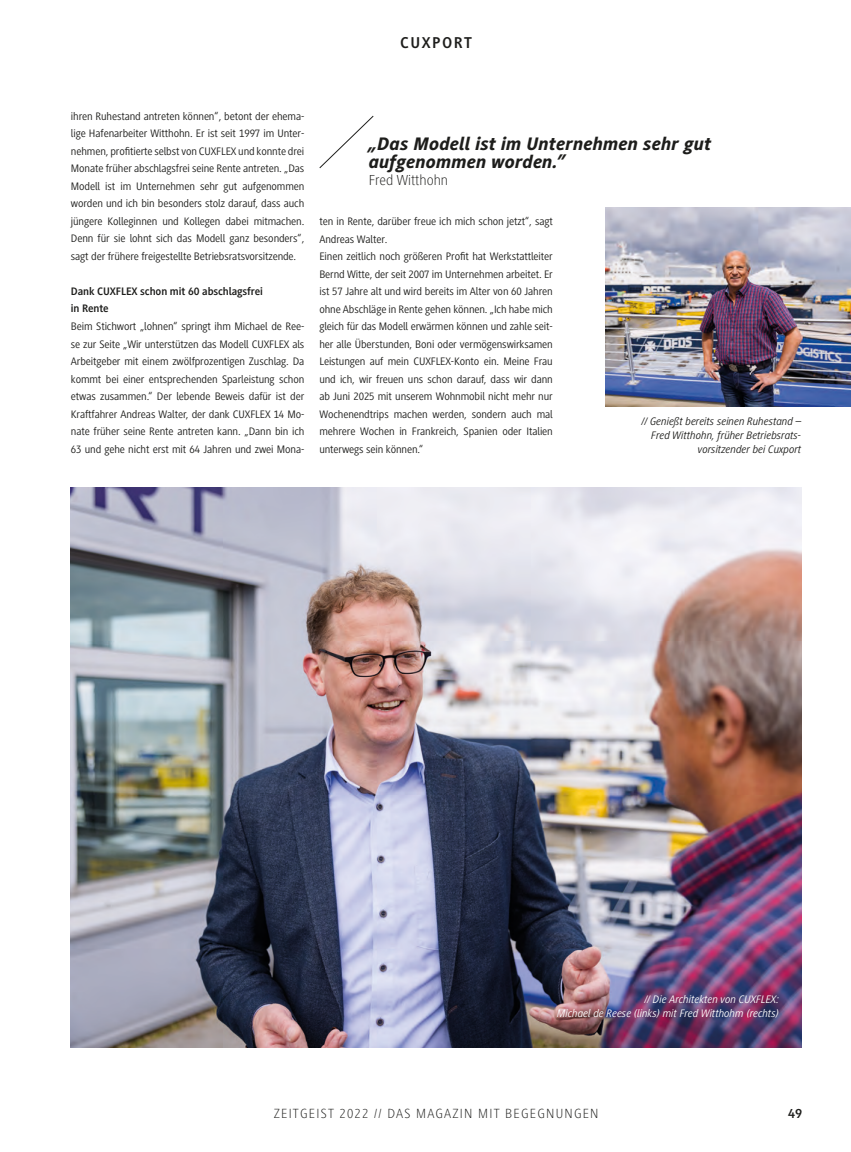
<style>
.page{position:relative;width:851px;height:1152px;background:#fff}
.page>*{position:absolute;margin:0;border:0;box-sizing:border-box;transform-origin:0 0}
.t1{font:italic 800 18.75px "Generis Sans Std";color:#1d1d1b}
.t2{font:700 16.25px "Generis Sans Std";letter-spacing:.09em;color:#1d1d1b}
.t3{font:100 15px "Generis Sans Std";color:#1d1d1b}
.t4{font:100 13.75px "Generis Sans Std";letter-spacing:.09em;color:#1d1d1b}
.t5{font:700 13.75px "Generis Sans Std";color:#1d1d1b}
.t6{font:11.25px/17.5px "Generis Sans Std";letter-spacing:-.01em;color:#1d1d1b;text-align:justify}
.t7{font:italic 11.25px "Generis Sans Std";color:#1d1d1b}
.t8{font:italic 11.25px "Generis Sans Std";color:#fff}
.t9{font:700 11.25px "Generis Sans Std";letter-spacing:-.01em;color:#1d1d1b}
</style>
<div class="page">
<img style="left:71px;top:487px;width:730px;height:560px">
<svg style="left:319px;top:115px;width:55px;height:54px"></svg>
<img style="left:605px;top:207px;width:245px;height:199px">
<p class="t2" style="left:400px;top:33px;width:73px">CUXPORT</p>
<p class="t6" style="left:71px;top:107px;width:235px">ihren Ruhestand antreten können“, betont der ehema&shy;lige Hafenarbeiter Witthohn. Er ist seit 1997 im Unter&shy;nehmen, profitierte selbst von CUXFLEX und konnte drei Monate früher abschlagsfrei seine Rente antreten. „Das Modell ist im Unternehmen sehr gut aufgenommen worden und ich bin besonders stolz darauf, dass auch jüngere Kolleginnen und Kollegen dabei mitmachen.<br>Denn für sie lohnt sich das Modell ganz besonders“, sagt der frühere freigestellte Betriebsratsvorsitzende.</p>
<p class="t9" style="left:71px;top:285px;width:194px">Dank CUXFLEX schon mit 60 abschlagsfrei</p>
<p class="t9" style="left:71px;top:302px;width:39px">in Rente</p>
<p class="t6" style="left:71px;top:318px;width:235px">Beim Stichwort „lohnen“ springt ihm Michael de Ree&shy;se zur Seite „Wir unterstützen das Modell CUXFLEX als Arbeitgeber mit einem zwölfprozentigen Zuschlag. Da kommt bei einer entsprechenden Sparleistung schon etwas zusammen.“ Der lebende Beweis dafür ist der Kraftfahrer Andreas Walter, der dank CUXFLEX 14 Mo&shy;nate früher seine Rente antreten kann. „Dann bin ich 63 und gehe nicht erst mit 64 Jahren und zwei Mona-</p>
<p class="t1" style="left:369px;top:134px;width:344px">„Das Modell ist im Unternehmen sehr gut</p>
<p class="t1" style="left:369px;top:151px;width:198px">aufgenommen worden.”</p>
<p class="t3" style="left:369px;top:172px;width:81px">Fred Witthohn</p>
<p class="t6" style="left:319px;top:213px;width:235px">ten in Rente, darüber freue ich mich schon jetzt“, sagt<br>Andreas Walter.</p>
<p class="t6" style="left:319px;top:248px;width:235px">Einen zeitlich noch größeren Profit hat Werkstattleiter Bernd Witte, der seit 2007 im Unternehmen arbeitet. Er ist 57 Jahre alt und wird bereits im Alter von 60 Jahren ohne Abschläge in Rente gehen können. „Ich habe mich gleich für das Modell erwärmen können und zahle seit&shy;her alle Überstunden, Boni oder vermögenswirksamen Leistungen auf mein CUXFLEX-Konto ein. Meine Frau und ich, wir freuen uns schon darauf, dass wir dann ab Juni 2025 mit unserem Wohnmobil nicht mehr nur Wochenendtrips machen werden, sondern auch mal mehrere Wochen in Frankreich, Spanien oder Italien unterwegs sein können.“</p>
<p class="t7" style="left:642px;top:415px;width:161px">// Genießt bereits seinen Ruhestand –</p>
<p class="t7" style="left:651px;top:429px;width:152px">Fred Witthohn, früher Betriebsrats-</p>
<p class="t7" style="left:697px;top:443px;width:105px">vorsitzender bei Cuxport</p>
<p class="t8" style="left:644px;top:993px;width:136px">// Die Architekten von CUXFLEX:</p>
<p class="t8" style="left:557px;top:1007px;width:223px">Michael de Reese (links) mit Fred Witthohm (rechts)</p>
<p class="t4" style="left:273px;top:1105px;width:326px">ZEITGEIST 2022 // DAS MAGAZIN MIT BEGEGNUNGEN</p>
<p class="t5" style="left:787px;top:1105px;width:16px">49</p>
</div>
